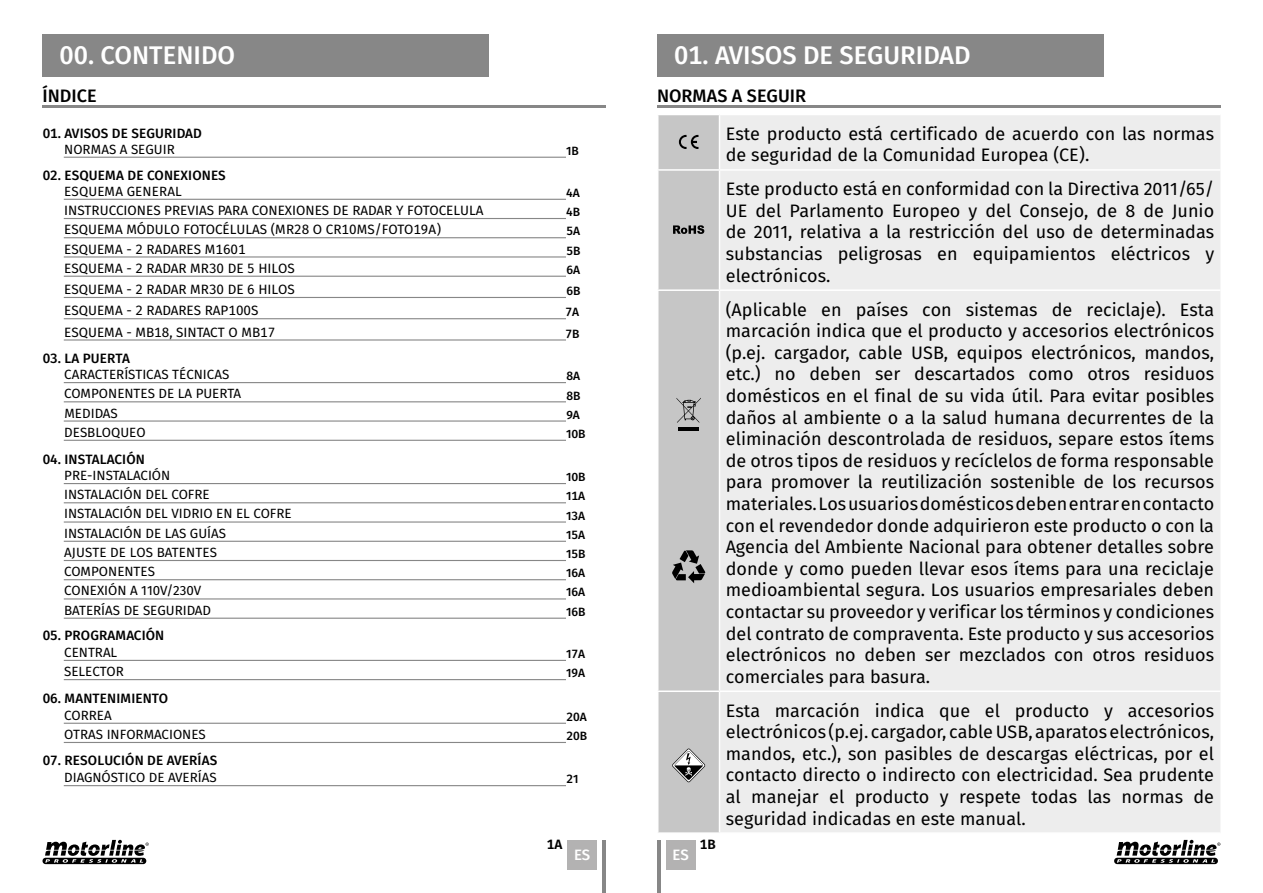
<style>
.page{position:relative;width:1263px;height:893px;background:#fff}
.page>*{position:absolute;margin:0;border:0;box-sizing:border-box;transform-origin:0 0}
.t1{font:500 25.5px "Fira Sans";color:#fff}
.t2{font:18px/21.6px "Fira Sans";color:#000;text-align:justify}
.t3{font:500 18px "Fira Sans";color:#000}
.t4{font:500 15px "Fira Sans";color:#fff}
.t5{font:13.5px/21.3px "Fira Sans";color:#000}
.t6{font:500 13.5px "Fira Sans";letter-spacing:.01em;color:#000}
.t7{font:600 13.5px "Fira Sans";color:#000}
.t8{font:13.35px/19.2px "Fira Sans";color:#000}
.t9{font:500 12px/19.2px "Fira Sans";color:#000;text-align:justify}
</style>
<div class="page">
<div style="left:657px;top:34px;width:446px;height:43px;background:#878787"></div>
<div style="left:43px;top:34px;width:446px;height:43px;background:#878787"></div>
<hr style="left:43px;top:105px;width:563px;height:3px;background:#878787">
<hr style="left:657px;top:105px;width:563px;height:3px;background:#878787">
<div style="left:666px;top:840px;width:30px;height:29px;background:#b3b2b2"></div>
<div style="left:567px;top:840px;width:30px;height:29px;background:#b3b2b2"></div>
<hr style="left:603px;top:840px;width:3px;height:53px;background:#878787">
<hr style="left:657px;top:840px;width:3px;height:53px;background:#878787">
<hr style="left:64px;top:157px;width:502px;height:1px;background:#878787">
<hr style="left:64px;top:199px;width:502px;height:1px;background:#878787">
<hr style="left:64px;top:382px;width:502px;height:1px;background:#878787">
<hr style="left:64px;top:420px;width:502px;height:2px;background:#878787">
<hr style="left:64px;top:723px;width:502px;height:1px;background:#878787">
<hr style="left:64px;top:660px;width:502px;height:1px;background:#878787">
<hr style="left:64px;top:785px;width:502px;height:1px;background:#878787">
<hr style="left:64px;top:742px;width:502px;height:1px;background:#878787">
<hr style="left:64px;top:679px;width:502px;height:1px;background:#878787">
<hr style="left:64px;top:483px;width:502px;height:1px;background:#878787">
<hr style="left:64px;top:256px;width:502px;height:2px;background:#878787">
<hr style="left:64px;top:218px;width:502px;height:1px;background:#878787">
<hr style="left:64px;top:401px;width:502px;height:1px;background:#878787">
<hr style="left:64px;top:440px;width:502px;height:1px;background:#878787">
<hr style="left:64px;top:502px;width:502px;height:1px;background:#878787">
<hr style="left:64px;top:521px;width:502px;height:2px;background:#878787">
<hr style="left:64px;top:541px;width:502px;height:1px;background:#878787">
<hr style="left:64px;top:560px;width:502px;height:1px;background:#878787">
<hr style="left:64px;top:579px;width:502px;height:1px;background:#878787">
<hr style="left:64px;top:598px;width:502px;height:1px;background:#878787">
<hr style="left:64px;top:618px;width:502px;height:1px;background:#878787">
<hr style="left:64px;top:276px;width:502px;height:1px;background:#878787">
<hr style="left:64px;top:237px;width:502px;height:1px;background:#878787">
<hr style="left:64px;top:297px;width:502px;height:1px;background:#878787">
<hr style="left:64px;top:318px;width:502px;height:1px;background:#878787">
<hr style="left:64px;top:339px;width:502px;height:2px;background:#878787">
<svg style="left:1114px;top:840px;width:106px;height:24px"></svg>
<svg style="left:43px;top:840px;width:106px;height:24px"></svg>
<div style="left:720px;top:115px;width:500px;height:174px;background:#ededed"></div>
<div style="left:720px;top:291px;width:500px;height:541px;background:#ededed"></div>
<hr style="left:719px;top:169px;width:501px;height:2px;background:#fff">
<hr style="left:719px;top:690px;width:501px;height:2px;background:#fff">
<svg style="left:658px;top:115px;width:61px;height:718px;background:#c2c2c2"></svg>
<h1 class="t1" style="left:60px;top:35px;width:177px">00. CONTENIDO</h1>
<h1 class="t1" style="left:674px;top:35px;width:298px">01. AVISOS DE SEGURIDAD</h1>
<p class="t3" style="left:43px;top:81px;width:56px">ÍNDICE</p>
<p class="t3" style="left:657px;top:81px;width:151px">NORMAS A SEGUIR</p>
<p class="t6" style="left:43px;top:122px;width:161px">01. AVISOS DE SEGURIDAD</p>
<p class="t6" style="left:43px;top:164px;width:185px">02. ESQUEMA DE CONEXIONES</p>
<p class="t8" style="left:64px;top:139px;width:112px">NORMAS A SEGUIR</p>
<p class="t8" style="left:64px;top:181px;width:119px">ESQUEMA GENERAL</p>
<p class="t5" style="left:64px;top:199px;width:421px">INSTRUCCIONES PREVIAS PARA CONEXIONES DE RADAR Y FOTOCELULA</p>
<p class="t5" style="left:64px;top:219px;width:378px">ESQUEMA MÓDULO FOTOCÉLULAS (MR28 O CR10MS/FOTO19A)</p>
<p class="t5" style="left:64px;top:238px;width:183px">ESQUEMA - 2 RADARES M1601</p>
<p class="t5" style="left:64px;top:257px;width:232px">ESQUEMA - 2 RADAR MR30 DE 5 HILOS<br>ESQUEMA - 2 RADAR MR30 DE 6 HILOS<br>ESQUEMA - 2 RADARES RAP100S<br>ESQUEMA - MB18, SINTACT O MB17</p>
<p class="t6" style="left:43px;top:348px;width:89px">03. LA PUERTA</p>
<p class="t8" style="left:64px;top:364px;width:167px">CARACTERÍSTICAS TÉCNICAS</p>
<p class="t8" style="left:64px;top:403px;width:55px">MEDIDAS</p>
<p class="t8" style="left:64px;top:384px;width:178px">COMPONENTES DE LA PUERTA</p>
<p class="t8" style="left:64px;top:422px;width:83px">DESBLOQUEO</p>
<p class="t6" style="left:43px;top:448px;width:104px">04. INSTALACIÓN</p>
<p class="t8" style="left:64px;top:465px;width:108px">PRE-INSTALACIÓN</p>
<p class="t8" style="left:64px;top:485px;width:229px">INSTALACIÓN DEL COFRE<br>INSTALACIÓN DEL VIDRIO EN EL COFRE<br>INSTALACIÓN DE LAS GUÍAS<br>AJUSTE DE LOS BATENTES<br>COMPONENTES<br>CONEXIÓN A 110V/230V<br>BATERÍAS DE SEGURIDAD</p>
<p class="t6" style="left:43px;top:625px;width:123px">05. PROGRAMACIÓN</p>
<p class="t8" style="left:64px;top:642px;width:55px">CENTRAL</p>
<p class="t8" style="left:64px;top:661px;width:61px">SELECTOR</p>
<p class="t6" style="left:43px;top:687px;width:127px">06. MANTENIMIENTO</p>
<p class="t8" style="left:64px;top:705px;width:49px">CORREA</p>
<p class="t8" style="left:64px;top:724px;width:143px">OTRAS INFORMACIONES</p>
<p class="t6" style="left:43px;top:750px;width:176px">07. RESOLUCIÓN DE AVERÍAS</p>
<p class="t8" style="left:64px;top:767px;width:154px">DIAGNÓSTICO DE AVERÍAS</p>
<p class="t9" style="left:566px;top:141px;width:14px">1B</p>
<p class="t9" style="left:566px;top:183px;width:15px">4A</p>
<p class="t9" style="left:566px;top:202px;width:16px">4B</p>
<p class="t9" style="left:566px;top:221px;width:15px">5A</p>
<p class="t9" style="left:566px;top:258px;width:16px;line-height:21.3px">6A 6B 7A 7B</p>
<p class="t9" style="left:566px;top:240px;width:16px">5B</p>
<p class="t9" style="left:566px;top:366px;width:15px">8A</p>
<p class="t9" style="left:566px;top:404px;width:15px">9A</p>
<p class="t9" style="left:566px;top:385px;width:16px">8B</p>
<p class="t9" style="left:566px;top:424px;width:21px">10B</p>
<p class="t9" style="left:566px;top:467px;width:21px">10B</p>
<p class="t9" style="left:566px;top:486px;width:21px">11A 13A 15A 15B 16A 16A 16B</p>
<p class="t9" style="left:566px;top:643px;width:21px">17A</p>
<p class="t9" style="left:566px;top:663px;width:21px">19A</p>
<p class="t9" style="left:566px;top:706px;width:22px">20A</p>
<p class="t9" style="left:566px;top:725px;width:22px">20B</p>
<p class="t9" style="left:566px;top:769px;width:14px">21</p>
<p class="t2" style="left:726px;top:122px;width:490px">Este producto está certificado de acuerdo con las normas de seguridad de la Comunidad Europea (CE).</p>
<p class="t2" style="left:726px;top:178px;width:490px">Este producto está en conformidad con la Directiva 2011/65/ UE del Parlamento Europeo y del Consejo, de 8 de Junio de 2011, relativa a la restricción del uso de determinadas substancias peligrosas en equipamientos eléctricos y electrónicos.</p>
<p class="t2" style="left:726px;top:298px;width:490px">(Aplicable en países con sistemas de reciclaje). Esta marcación indica que el producto y accesorios electrónicos (p.ej. cargador, cable USB, equipos electrónicos, mandos, etc.) no deben ser descartados como otros residuos domésticos en el final de su vida útil. Para evitar posibles daños al ambiente o a la salud humana decurrentes de la eliminación descontrolada de residuos, separe estos ítems de otros tipos de residuos y recíclelos de forma responsable para promover la reutilización sostenible de los recursos materiales. Los usuarios domésticos deben entrar en contacto con el revendedor donde adquirieron este producto o con la Agencia del Ambiente Nacional para obtener detalles sobre donde y como pueden llevar esos ítems para una reciclaje medioambiental segura. Los usuarios empresariales deben contactar su proveedor y verificar los términos y condiciones del contrato de compraventa. Este producto y sus accesorios electrónicos no deben ser mezclados con otros residuos comerciales para basura.</p>
<p class="t2" style="left:726px;top:699px;width:490px">Esta marcación indica que el producto y accesorios electrónicos (p.ej. cargador, cable USB, aparatos electrónicos, mandos, etc.), son pasibles de descargas eléctricas, por el contacto directo o indirecto con electricidad. Sea prudente al manejar el producto y respete todas las normas de seguridad indicadas en este manual.</p>
<p class="t7" style="left:547px;top:833px;width:17px">1A</p>
<p class="t7" style="left:700px;top:833px;width:17px">1B</p>
<p class="t4" style="left:574px;top:842px;width:18px">ES</p>
<p class="t4" style="left:673px;top:842px;width:18px">ES</p>
</div>
